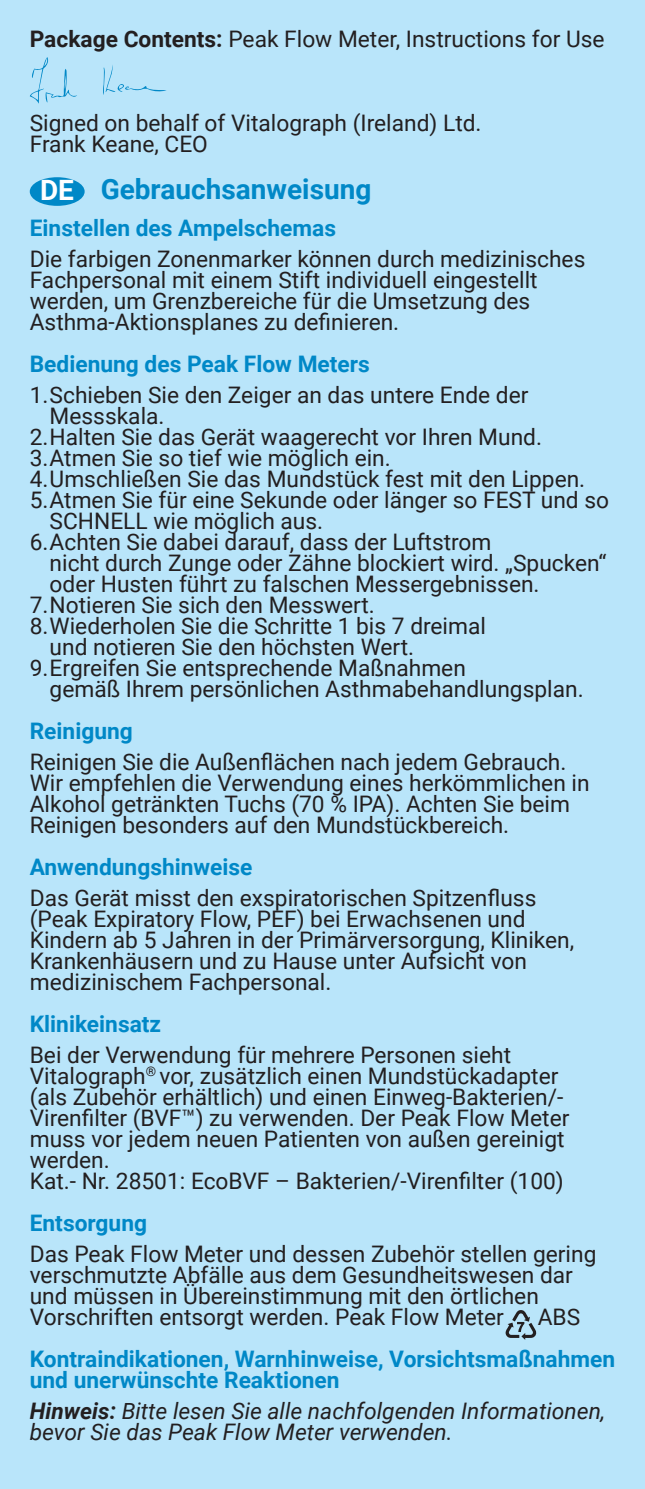
<style>
.page{position:relative;width:645px;height:1489px;background:#fff}
.page>*{position:absolute;margin:0;border:0;box-sizing:border-box;transform-origin:0 0}
.Language_heading{font:700 28px "Roboto";color:#0088c7}
.Language_heading-2{font:700 28px "Roboto";color:#fff}
.Paragraph{font:22.75px/21px "Roboto";color:#231f20}
.Headings{font:700 22.75px/21px "Roboto";color:#0088c7}
.Paragraph-2{font:italic 22.75px/21px "Roboto";color:#231f20}
.s1{font-weight:700}
</style>
<div class="page">
<div style="left:0;top:0;width:645px;height:1488px;background:#b9e5fa"></div>
<div style="left:30px;top:177px;width:55px;height:29px;background:#0088c7;border-radius:50%"></div>
<svg style="left:30px;top:57px;width:47px;height:47px"></svg>
<svg style="left:103px;top:65px;width:64px;height:30px"></svg>
<svg style="left:505px;top:1310px;width:32px;height:29px"></svg>
<p class="Paragraph" style="left:30px;top:27px;width:576px"><span class="s1">Package Contents:</span> Peak Flow Meter, Instructions for Use</p>
<p class="Paragraph" style="left:30px;top:111px;width:453px">Signed on behalf of Vitalograph (Ireland) Ltd.</p>
<p class="Paragraph" style="left:30px;top:132px;width:180px">Frank Keane, CEO</p>
<p class="Language_heading-2" style="left:40px;top:171px;width:35px">DE</p>
<p class="Language_heading" style="left:101px;top:169px;width:272px">Gebrauchsanweisung</p>
<p class="Headings" style="left:30px;top:216px;width:308px">Einstellen des Ampelschemas</p>
<p class="Paragraph" style="left:30px;top:247px;width:557px">Die farbigen Zonenmarker können durch medizinisches<br>Fachpersonal mit einem Stift individuell eingestellt werden, um Grenzbereiche für die Umsetzung des</p>
<p class="Paragraph" style="left:30px;top:310px;width:371px">Asthma-Aktionsplanes zu definieren.</p>
<p class="Headings" style="left:30px;top:352px;width:342px">Bedienung des Peak Flow Meters</p>
<p class="Paragraph" style="left:50px;top:383px;width:480px;text-indent:-20px">1.Schieben Sie den Zeiger an das untere Ende der<br>Messskala.</p>
<p class="Paragraph" style="left:30px;top:425px;width:514px">2.Halten Sie das Gerät waagerecht vor Ihren Mund.</p>
<p class="Paragraph" style="left:30px;top:446px;width:362px">3.Atmen Sie so tief wie möglich ein.</p>
<p class="Paragraph" style="left:30px;top:467px;width:557px">4.Umschließen Sie das Mundstück fest mit den Lippen.</p>
<p class="Paragraph" style="left:50px;top:488px;width:561px;text-indent:-20px">5.Atmen Sie für eine Sekunde oder länger so FEST und so<br>SCHNELL wie möglich aus.</p>
<p class="Paragraph" style="left:50px;top:530px;width:558px;text-indent:-20px">6.Achten Sie dabei darauf, dass der Luftstrom<br>nicht durch Zunge oder Zähne blockiert wird. „Spucken“ oder Husten führt zu falschen Messergebnissen.</p>
<p class="Paragraph" style="left:30px;top:593px;width:347px">7.Notieren Sie sich den Messwert.</p>
<p class="Paragraph" style="left:50px;top:614px;width:438px;text-indent:-20px">8.Wiederholen Sie die Schritte 1 bis 7 dreimal und notieren Sie den höchsten Wert.</p>
<p class="Paragraph" style="left:50px;top:656px;width:535px;text-indent:-20px">9.Ergreifen Sie entsprechende Maßnahmen<br>gemäß Ihrem persönlichen Asthmabehandlungsplan.</p>
<p class="Headings" style="left:30px;top:719px;width:105px">Reinigung</p>
<p class="Paragraph" style="left:30px;top:750px;width:561px">Reinigen Sie die Außenflächen nach jedem Gebrauch.<br>Wir empfehlen die Verwendung eines herkömmlichen in Alkohol getränkten Tuchs (70 % IPA). Achten Sie beim Reinigen besonders auf den Mundstückbereich.</p>
<p class="Headings" style="left:30px;top:855px;width:224px">Anwendungshinweise</p>
<p class="Paragraph" style="left:30px;top:886px;width:508px">Das Gerät misst den exspiratorischen Spitzenfluss</p>
<p class="Paragraph" style="left:30px;top:907px;width:546px">(Peak Expiratory Flow, PEF) bei Erwachsenen und Kindern ab 5 Jahren in der Primärversorgung, Kliniken, Krankenhäusern und zu Hause unter Aufsicht von medizinischem Fachpersonal.</p>
<p class="Headings" style="left:30px;top:1012px;width:133px">Klinikeinsatz</p>
<p class="Paragraph" style="left:30px;top:1043px;width:541px">Bei der Verwendung für mehrere Personen sieht Vitalograph<sup>®</sup> vor, zusätzlich einen Mundstückadapter (als Zubehör erhältlich) und einen Einweg-Bakterien/- Virenfilter (BVF™) zu verwenden. Der Peak Flow Meter muss vor jedem neuen Patienten von außen gereinigt werden.</p>
<p class="Paragraph" style="left:30px;top:1169px;width:536px">Kat.- Nr. 28501: EcoBVF – Bakterien/-Virenfilter (100)</p>
<p class="Headings" style="left:30px;top:1211px;width:119px">Entsorgung</p>
<p class="Paragraph" style="left:30px;top:1242px;width:568px">Das Peak Flow Meter und dessen Zubehör stellen gering verschmutzte Abfälle aus dem Gesundheitswesen dar und müssen in Übereinstimmung mit den örtlichen Vorschriften entsorgt werden. Peak Flow Meter</p>
<p class="Paragraph" style="left:538px;top:1305px;width:44px">ABS</p>
<p class="Headings" style="left:30px;top:1347px;width:587px">Kontraindikationen, Warnhinweise, Vorsichtsmaßnahmen und unerwünschte Reaktionen</p>
<p class="Paragraph-2" style="left:30px;top:1399px;width:577px"><span class="s1">Hinweis:</span> Bitte lesen Sie alle nachfolgenden Informationen, bevor Sie das Peak Flow Meter verwenden.</p>
</div>
